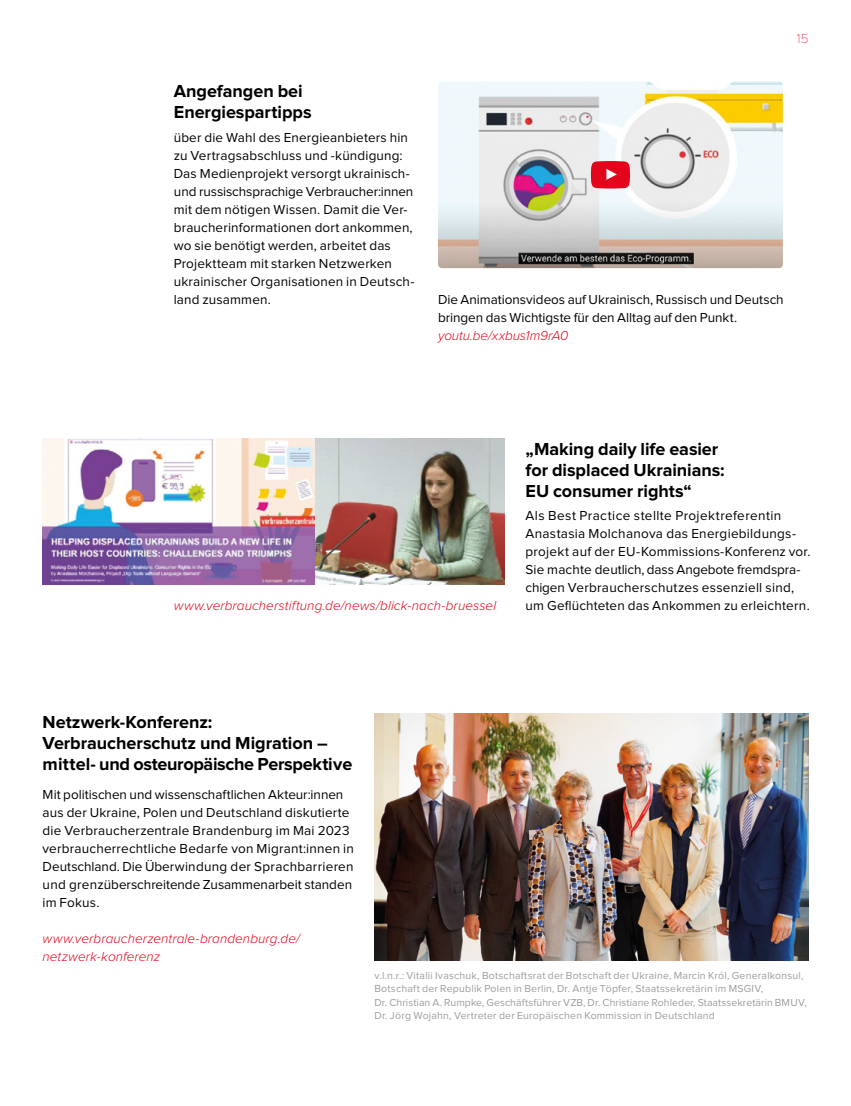
<style>
.page{position:relative;width:851px;height:1106px;background:#fff}
.page>*{position:absolute;margin:0;border:0;box-sizing:border-box;transform-origin:0 0}
.t1{font:700 18px/21px "Proxima Nova";letter-spacing:-.005em;color:#000}
.t2{font:13.5px/18px "Proxima Nova";letter-spacing:.01em;color:#000}
.t3{font:italic 300 13.5px/18px "Proxima Nova";letter-spacing:.005em;color:#e3051b}
.t4{font:100 13.5px "Proxima Nova T";color:#e3051b}
.t5{font:10.5px/13.5px "Proxima Nova";letter-spacing:.02em;color:#9d9d9c}
</style>
<div class="page">
<img style="left:438px;top:81px;width:344px;height:187px">
<svg style="left:591px;top:161px;width:39px;height:27px"></svg>
<img style="left:374px;top:713px;width:434px;height:248px">
<img style="left:43px;top:439px;width:461px;height:145px">
<h1 class="t1" style="left:174px;top:81px;width:139px">Angefangen bei<br>Energiespartipps</h1>
<p class="t2" style="left:174px;top:129px;width:242px">über die Wahl des Energieanbieters hin zu Vertragsabschluss und -kündigung:<br>Das Medienprojekt versorgt ukrainisch&shy;und russischsprachige Verbraucher:innen mit dem nötigen Wissen. Damit die Ver&shy;braucherinformationen dort ankommen, wo sie benötigt werden, arbeitet das Projektteam mit starken Netzwerken ukrainischer Organisationen in Deutsch&shy;land zusammen.</p>
<p class="t4" style="left:796px;top:28px;width:13px">15</p>
<p class="t2" style="left:438px;top:291px;width:347px">Die Animationsvideos auf Ukrainisch, Russisch und Deutsch bringen das Wichtigste für den Alltag auf den Punkt.</p>
<p class="t3" style="left:438px;top:327px;width:132px">youtu.be/xxbus1m9rA0</p>
<p class="t3" style="left:174px;top:597px;width:324px">www.verbraucherstiftung.de/news/blick-nach-bruessel</p>
<h1 class="t1" style="left:525px;top:439px;width:201px">„Making daily life easier for displaced Ukrainians:<br>EU consumer rights“</h1>
<p class="t2" style="left:525px;top:507px;width:286px">Als Best Practice stellte Projektreferentin Anastasia Molchanova das Energiebildungs&shy;projekt auf der EU-Kommissions-Konferenz vor.<br>Sie machte deutlich, dass Angebote fremdspra&shy;chigen Verbraucherschutzes essenziell sind, um Geflüchteten das Ankommen zu erleichtern.</p>
<h1 class="t1" style="left:43px;top:712px;width:311px">Netzwerk-Konferenz:<br>Verbraucherschutz und Migration – mittel- und osteuropäische Perspektive</h1>
<p class="t2" style="left:43px;top:786px;width:313px">Mit politischen und wissenschaftlichen Akteur:innen aus der Ukraine, Polen und Deutschland diskutierte die Verbraucherzentrale Brandenburg im Mai 2023 verbraucherrechtliche Bedarfe von Migrant:innen in Deutschland. Die Überwindung der Sprachbarrieren und grenzüberschreitende Zusammenarbeit standen im Fokus.</p>
<p class="t3" style="left:43px;top:930px;width:259px">www.verbraucherzentrale-brandenburg.de/ netzwerk-konferenz</p>
<p class="t5" style="left:374px;top:968px;width:434px">v.l.n.r.: Vitalii Ivaschuk, Botschaftsrat der Botschaft der Ukraine, Marcin Król, Generalkonsul, Botschaft der Republik Polen in Berlin, Dr. Antje Töpfer, Staatssekretärin im MSGIV,<br>Dr. Christian A. Rumpke, Geschäftsführer VZB, Dr. Christiane Rohleder, Staatssekretärin BMUV, Dr. Jörg Wojahn, Vertreter der Europäischen Kommission in Deutschland</p>
</div>
